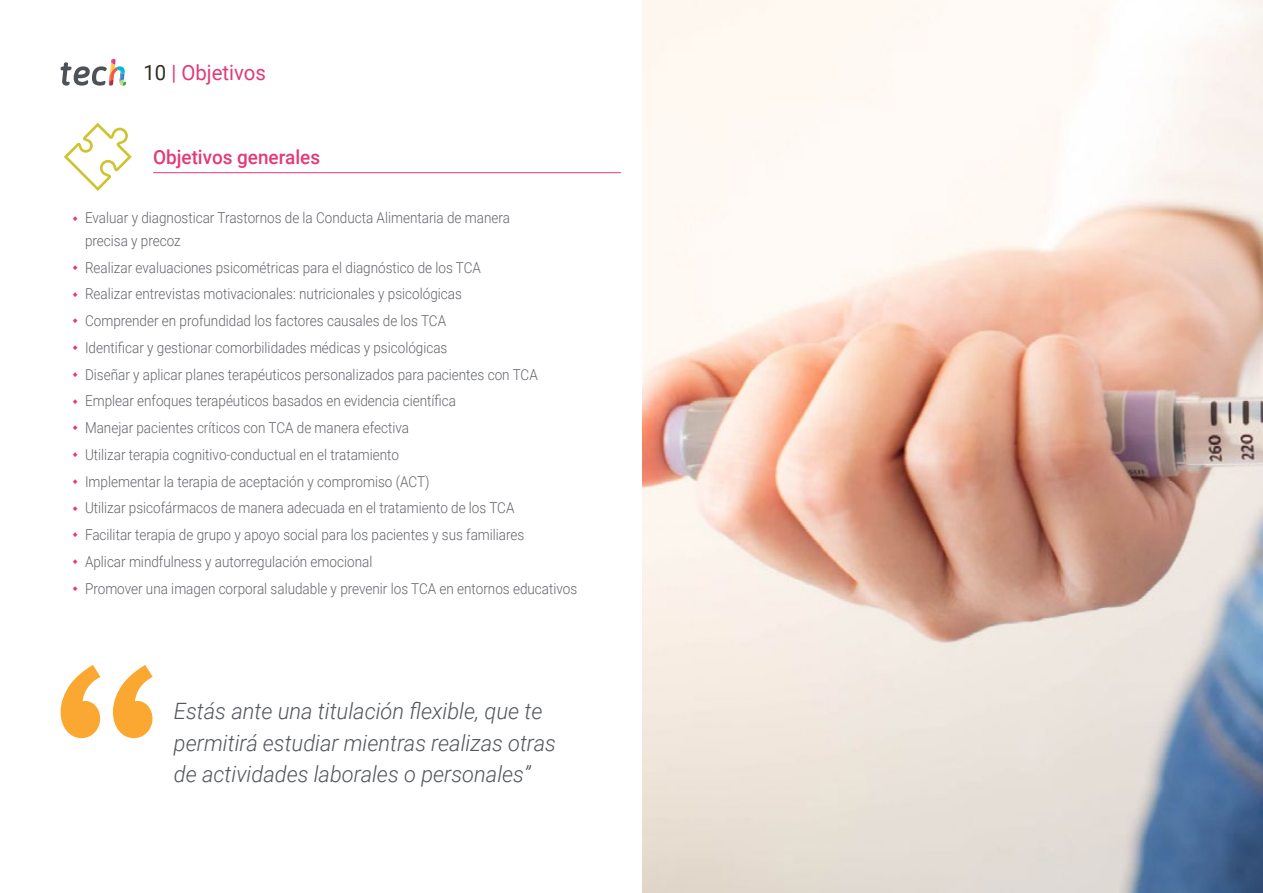
<style>
.page{position:relative;width:1263px;height:893px;background:#fff}
.page>*{position:absolute;margin:0;border:0;box-sizing:border-box;transform-origin:0 0}
.t1{font:italic 300 22.5px/31.5px "Roboto";color:#52555b}
.t2{font:21px "Roboto";color:#e23a79}
.t3{font:500 19.5px "Roboto";color:#e23a79}
.t4{font:300 15px/26.7px "Roboto";color:#61646a;scale:.9 1}
.s1{color:#312e20}
</style>
<div class="page">
<hr style="left:153px;top:172px;width:468px;height:1px;background:#e23a79">
<svg style="left:64px;top:123px;width:68px;height:68px"></svg>
<img style="left:642px;top:0;width:621px;height:893px">
<svg style="left:61px;top:665px;width:92px;height:73px"></svg>
<svg style="left:61px;top:59px;width:65px;height:27px"></svg>
<h2 class="t2" style="left:144px;top:57px;width:124px"><span class="s1">10</span> | Objetivos</h2>
<h3 class="t3" style="left:153px;top:144px;width:169px">Objetivos generales</h3>
<p class="t4" style="left:85px;top:206px;width:474px;line-height:22.5px">Evaluar y diagnosticar Trastornos de la Conducta Alimentaria de manera precisa y precoz</p>
<p class="t4" style="left:85px;top:253px;width:548px">Realizar evaluaciones psicométricas para el diagnóstico de los TCA<br>Realizar entrevistas motivacionales: nutricionales y psicológicas<br>Comprender en profundidad los factores causales de los TCA<br>Identificar y gestionar comorbilidades médicas y psicológicas<br>Diseñar y aplicar planes terapéuticos personalizados para pacientes con TCA Emplear enfoques terapéuticos basados en evidencia científica<br>Manejar pacientes críticos con TCA de manera efectiva<br>Utilizar terapia cognitivo-conductual en el tratamiento<br>Implementar la terapia de aceptación y compromiso (ACT)<br>Utilizar psicofármacos de manera adecuada en el tratamiento de los TCA<br>Facilitar terapia de grupo y apoyo social para los pacientes y sus familiares<br>Aplicar mindfulness y autorregulación emocional<br>Promover una imagen corporal saludable y prevenir los TCA en entornos educativos</p>
<h1 class="t1" style="left:174px;top:695px;width:384px">Estás ante una titulación flexible, que te permitirá estudiar mientras realizas otras de actividades laborales o personales”</h1>
</div>
